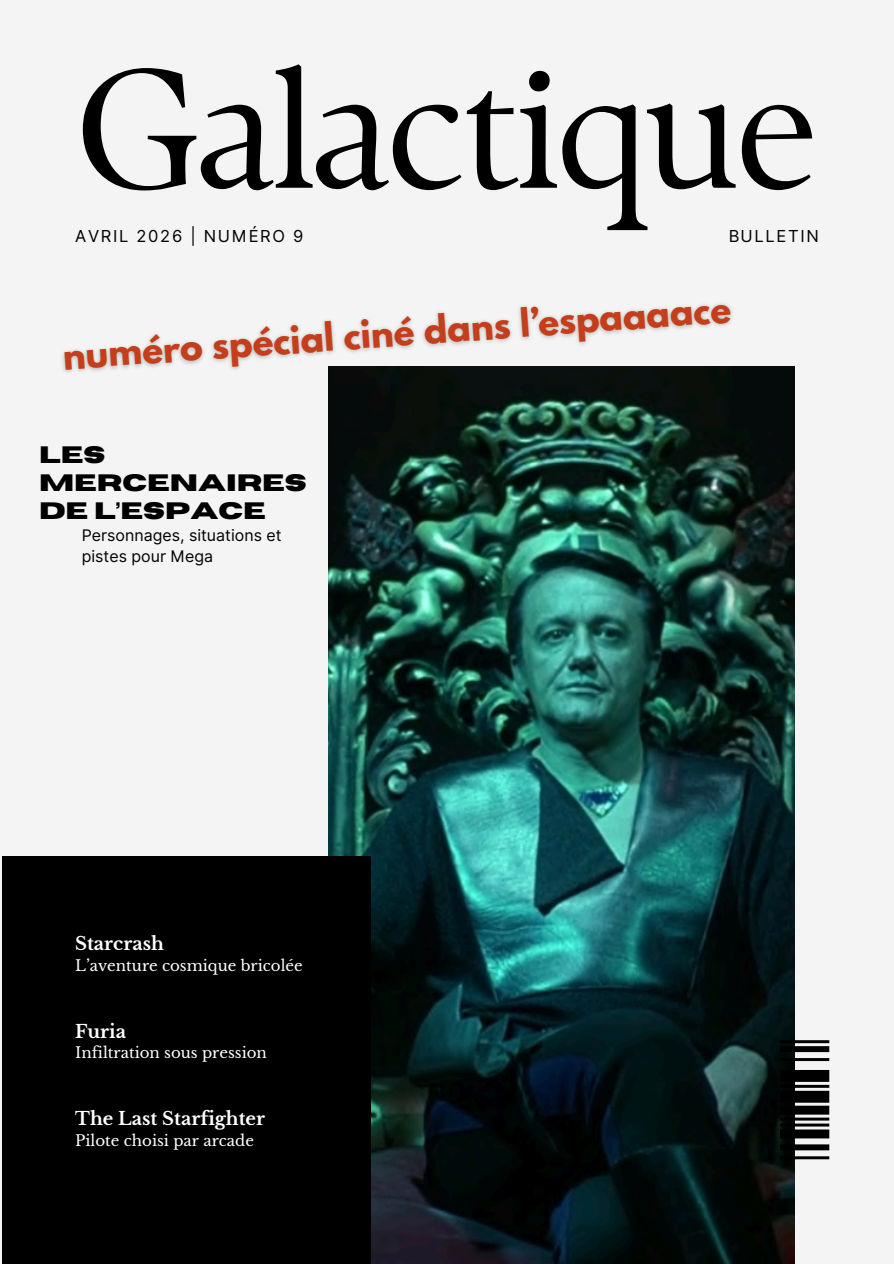
<style>
.page{position:relative;width:894px;height:1264px;background:#fff}
.page>*{position:absolute;margin:0;border:0;box-sizing:border-box;transform-origin:0 0}
.t1{font:168px "TY Serif D";letter-spacing:-.02em;color:#000001}
.t2{font:700 34.5px "League Spartan";color:#c43e1b}
.t3{font:700 23.7px/28.2px "Horizon";color:#000001}
.t4{font:700 18px "Libre Baskerville";color:#fff}
.t5{font:16.5px "Inter";letter-spacing:.105em;color:#000001}
.t6{font:15.9px/21.5px "Inter";color:#000001}
.t7{font:15px "Libre Baskerville";color:#fff}
</style>
<div class="page">
<div style="left:0;top:0;width:893px;height:1263px;background:#f3f4f3"></div>
<img style="left:328px;top:367px;width:466px;height:896px">
<div style="left:2px;top:856px;width:368px;height:407px;background:#000001"></div>
<svg style="left:779px;top:1039px;width:50px;height:120px"></svg>
<img style="left:62px;top:303px;width:680px;height:87px">
<h1 class="t1" style="left:75px;top:28px;width:744px">Galactique</h1>
<p class="t5" style="left:75px;top:226px;width:230px">AVRIL 2026 | NUMÉRO 9</p>
<p class="t5" style="left:727px;top:226px;width:92px">BULLETIN</p>
<h2 class="t2" style="left:62px;top:338px;width:671px;rotate:-4deg">numéro spécial ciné dans l’espaaaace</h2>
<h3 class="t3" style="left:39px;top:441px;width:269px">LES<br>MERCENAIRES<br>DE L’ESPACE</h3>
<p class="t6" style="left:82px;top:524px;width:201px">Personnages, situations et pistes pour Mega</p>
<p class="t4" style="left:75px;top:932px;width:90px">Starcrash</p>
<p class="t7" style="left:75px;top:956px;width:229px">L’aventure cosmique bricolée</p>
<p class="t4" style="left:75px;top:1020px;width:52px">Furia</p>
<p class="t7" style="left:75px;top:1043px;width:193px">Infiltration sous pression</p>
<p class="t4" style="left:75px;top:1107px;width:191px">The Last Starfighter</p>
<p class="t7" style="left:75px;top:1130px;width:180px">Pilote choisi par arcade</p>
</div>
